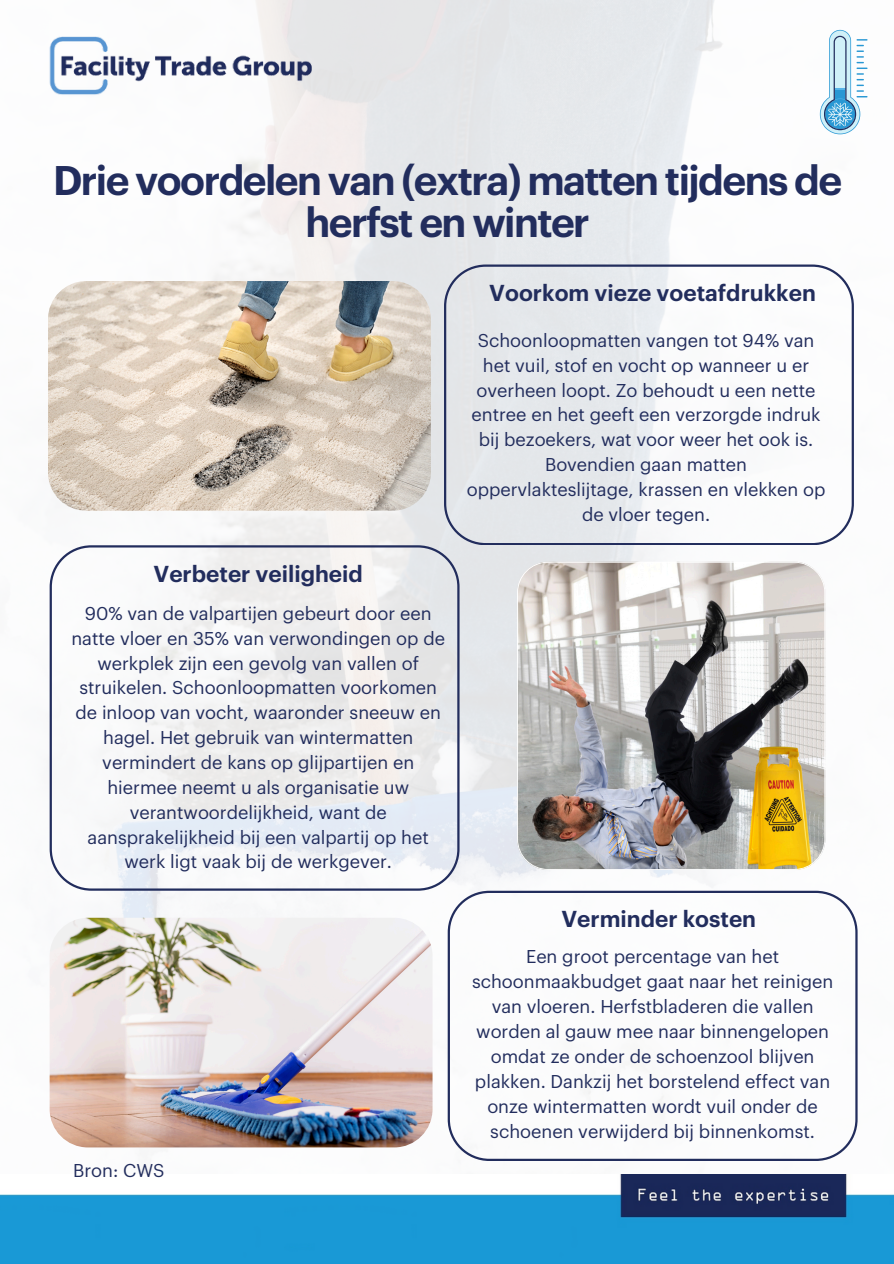
<style>
.page{position:relative;width:894px;height:1264px;background:#fff}
.page>*{position:absolute;margin:0;border:0;box-sizing:border-box;transform-origin:0 0}
.t1{font:600 40.5px/42.8px "Graphik";letter-spacing:-.04em;color:#222d5d;text-align:center}
.t2{font:600 22.5px "Graphik";color:#222d5d}
.t3{font:18.15px/24.9px "Graphik";color:#222d5d;text-align:center}
</style>
<div class="page">
<img style="left:48px;top:0;width:820px;height:1174px">
<img style="left:0;top:1174px;width:893px;height:89px">
<img style="left:48px;top:30px;width:277px;height:84px">
<svg style="left:444px;top:264px;width:409px;height:281px"></svg>
<svg style="left:50px;top:545px;width:409px;height:345px"></svg>
<svg style="left:447px;top:890px;width:410px;height:270px"></svg>
<img style="left:48px;top:281px;width:383px;height:229px;border-radius:38px">
<img style="left:517px;top:562px;width:308px;height:307px">
<img style="left:50px;top:917px;width:382px;height:230px;border-radius:38px">
<svg style="left:819px;top:30px;width:47px;height:104px"></svg>
<h2 class="t1" style="left:53px;top:160px;width:790px">Drie voordelen van (extra) matten tijdens de herfst en winter</h2>
<p class="t2" style="left:489px;top:282px;width:328px">Voorkom vieze voetafdrukken</p>
<h2 class="t2" style="left:153px;top:563px;width:211px">Verbeter veiligheid</h2>
<p class="t3" style="left:71px;top:601px;width:375px">90% van de valpartijen gebeurt door een natte vloer en 35% van verwondingen op de werkplek zijn een gevolg van vallen of struikelen. Schoonloopmatten voorkomen de inloop van vocht, waaronder sneeuw en hagel. Het gebruik van wintermatten vermindert de kans op glijpartijen en hiermee neemt u als organisatie uw verantwoordelijkheid, want de aansprakelijkheid bij een valpartij op het werk ligt vaak bij de werkgever.</p>
<p class="t3" style="left:73px;top:1158px;width:93px">Bron: CWS</p>
<p class="t3" style="left:466px;top:328px;width:360px">Schoonloopmatten vangen tot 94% van het vuil, stof en vocht op wanneer u er overheen loopt. Zo behoudt u een nette entree en het geeft een verzorgde indruk bij bezoekers, wat voor weer het ook is.<br>Bovendien gaan matten oppervlakteslijtage, krassen en vlekken op de vloer tegen.</p>
<p class="t2" style="left:561px;top:908px;width:196px">Verminder kosten</p>
<p class="t3" style="left:472px;top:945px;width:362px">Een groot percentage van het schoonmaakbudget gaat naar het reinigen van vloeren. Herfstbladeren die vallen worden al gauw mee naar binnengelopen omdat ze onder de schoenzool blijven plakken. Dankzij het borstelend effect van onze wintermatten wordt vuil onder de schoenen verwijderd bij binnenkomst.</p>
</div>
